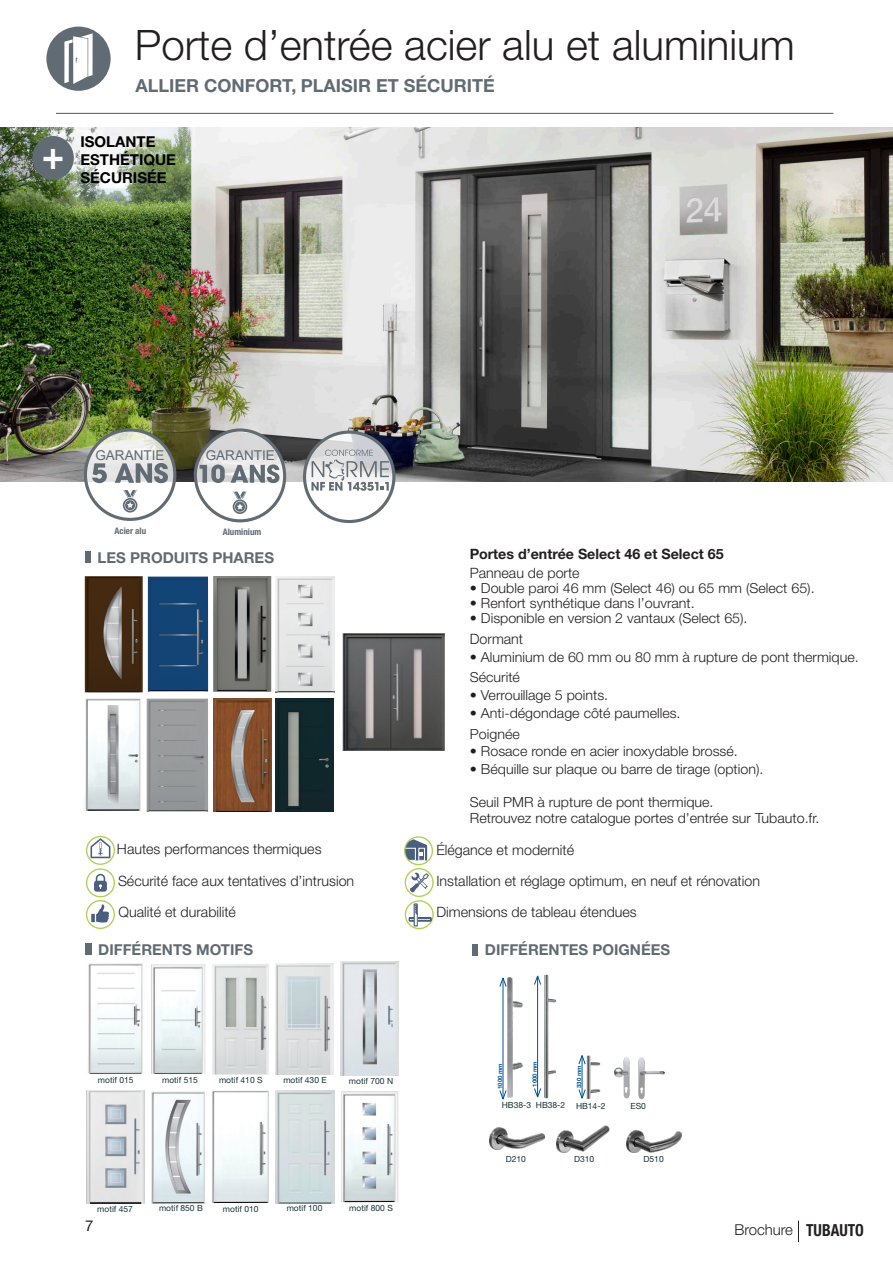
<style>
.page{position:relative;width:893px;height:1263px;background:#fff}
.page>*{position:absolute;margin:0;border:0;box-sizing:border-box;transform-origin:0 0}
.t1{font:300 42px "Hoermann Helvetica Neue";color:#231f20}
.t2{font:700 39.75px "Hoermann Helvetica Neue";color:#fff;scale:.94 1}
.t3{font:700 18px "Hoermann Helvetica Neue";color:#616b73}
.t4{font:700 15px "Hoermann Helvetica Neue";color:#616b73}
.t5{font:700 15px "Hoermann Helvetica Neue";color:#000001}
.t6{font:300 15px "Hoermann Helvetica Neue";color:#231f20}
.t7{font:15px "Hoermann Helvetica Neue Rm";color:#231f20}
.t8{font:300 14.25px "Hoermann Helvetica Neue";color:#231f20}
.t9{font:700 14.25px "Hoermann Helvetica Neue";color:#231f20}
.t10{font:300 13.8px "Hoermann Helvetica Neue";color:#231f20}
.t11{font:13.5px "Arial";color:#5e6a72}
.t12{font:700 condensed 9px "Hoermann Helvetica Neue";color:#616b73}
.t13{font:8.55px "Hoermann Helvetica Neue Rm";color:#183136}
.t14{font:700 6px "Hoermann Helvetica Neue";color:#01529a}
.s1{font-weight:700;font-stretch:condensed;font-size:16.65px}
</style>
<div class="page">
<hr style="left:56px;top:113px;width:777px;height:1px;background:#616b73">
<div style="left:46px;top:27px;width:65px;height:64px;background:#616b73;border-radius:50%"></div>
<svg style="left:64px;top:33px;width:29px;height:51px"></svg>
<img style="left:85px;top:576px;width:58px;height:116px">
<img style="left:148px;top:577px;width:60px;height:115px">
<img style="left:213px;top:576px;width:58px;height:116px">
<img style="left:276px;top:576px;width:58px;height:116px">
<img style="left:84px;top:698px;width:57px;height:113px">
<img style="left:147px;top:699px;width:61px;height:113px">
<img style="left:213px;top:698px;width:58px;height:114px">
<img style="left:276px;top:698px;width:58px;height:114px">
<svg style="left:87px;top:901px;width:27px;height:27px"></svg>
<div style="left:86px;top:900px;width:29px;height:29px;border:1px solid #acd14d;border-radius:50%"></div>
<svg style="left:91px;top:904px;width:18px;height:19px"></svg>
<svg style="left:405px;top:837px;width:27px;height:28px"></svg>
<svg style="left:405px;top:839px;width:22px;height:21px"></svg>
<div style="left:404px;top:836px;width:29px;height:29px;border:1px solid #acd14d;border-radius:50%"></div>
<svg style="left:405px;top:869px;width:28px;height:27px"></svg>
<div style="left:405px;top:868px;width:29px;height:29px;border:1px solid #acd14d;border-radius:50%"></div>
<svg style="left:410px;top:872px;width:19px;height:21px"></svg>
<svg style="left:87px;top:836px;width:27px;height:28px"></svg>
<div style="left:86px;top:836px;width:29px;height:29px;border:1px solid #acd14d;border-radius:50%"></div>
<svg style="left:90px;top:838px;width:20px;height:20px"></svg>
<svg style="left:87px;top:869px;width:27px;height:28px"></svg>
<div style="left:86px;top:868px;width:29px;height:29px;border:1px solid #acd14d;border-radius:50%"></div>
<div style="left:94px;top:881px;width:13px;height:11px;background:#4a5f7d;border-radius:3px"></div>
<svg style="left:96px;top:874px;width:9px;height:15px"></svg>
<img style="left:86px;top:1090px;width:58px;height:113px">
<img style="left:88px;top:963px;width:55px;height:111px">
<img style="left:212px;top:964px;width:57px;height:111px">
<img style="left:275px;top:963px;width:58px;height:112px">
<img style="left:341px;top:1091px;width:57px;height:111px">
<img style="left:340px;top:961px;width:59px;height:114px">
<img style="left:151px;top:964px;width:54px;height:110px">
<img style="left:151px;top:1091px;width:56px;height:112px">
<img style="left:614px;top:1056px;width:51px;height:43px">
<hr style="left:582px;top:1055px;width:1px;height:43px;background:#01529a">
<svg style="left:578px;top:1055px;width:8px;height:10px"></svg>
<svg style="left:578px;top:1089px;width:8px;height:10px"></svg>
<img style="left:587px;top:1055px;width:14px;height:44px">
<img style="left:544px;top:975px;width:13px;height:123px">
<img style="left:275px;top:1090px;width:60px;height:113px">
<img style="left:211px;top:1090px;width:58px;height:113px">
<img style="left:508px;top:978px;width:15px;height:120px">
<img style="left:626px;top:1130px;width:55px;height:22px">
<img style="left:557px;top:1125px;width:53px;height:28px">
<img style="left:490px;top:1128px;width:55px;height:21px">
<div style="left:86px;top:943px;width:6px;height:12px;background:#616b73"></div>
<div style="left:85px;top:551px;width:6px;height:12px;background:#616b73"></div>
<div style="left:472px;top:944px;width:6px;height:12px;background:#616b73"></div>
<svg style="left:405px;top:901px;width:28px;height:28px"></svg>
<div style="left:405px;top:900px;width:29px;height:29px;border:1px solid #acd14d;border-radius:50%"></div>
<div style="left:414px;top:904px;width:3px;height:22px;border:1px solid #4a5f7d"></div>
<svg style="left:409px;top:905px;width:22px;height:21px"></svg>
<img style="left:343px;top:634px;width:102px;height:117px">
<svg style="left:798px;top:1221px;width:1px;height:21px"></svg>
<img style="left:0;top:128px;width:893px;height:354px">
<svg style="left:306px;top:433px;width:87px;height:88px"></svg>
<svg style="left:197px;top:431px;width:86px;height:90px"></svg>
<svg style="left:87px;top:431px;width:86px;height:89px"></svg>
<div style="left:303px;top:431px;width:92px;height:92px;border:3px solid #616b73;border-radius:50%"></div>
<svg style="left:311px;top:450px;width:78px;height:41px"></svg>
<svg style="left:92px;top:463px;width:15px;height:20px"></svg>
<svg style="left:115px;top:463px;width:53px;height:20px"></svg>
<div style="left:84px;top:428px;width:92px;height:93px;border:3px solid #616b73;border-radius:50%"></div>
<svg style="left:123px;top:490px;width:14px;height:22px"></svg>
<svg style="left:200px;top:464px;width:25px;height:19px"></svg>
<svg style="left:231px;top:464px;width:48px;height:19px"></svg>
<div style="left:194px;top:428px;width:92px;height:94px;border:3px solid #616b73;border-radius:50%"></div>
<svg style="left:233px;top:492px;width:14px;height:22px"></svg>
<hr style="left:503px;top:978px;width:1px;height:121px;background:#01529a">
<svg style="left:499px;top:977px;width:8px;height:10px"></svg>
<svg style="left:499px;top:1090px;width:8px;height:10px"></svg>
<hr style="left:537px;top:976px;width:1px;height:121px;background:#01529a">
<svg style="left:534px;top:975px;width:7px;height:10px"></svg>
<svg style="left:534px;top:1088px;width:7px;height:10px"></svg>
<div style="left:32px;top:136px;width:42px;height:44px;background:#616b73;border-radius:50%"></div>
<h2 class="t2" style="left:42px;top:126px;width:25px">+</h2>
<p class="t1" style="left:135px;top:15px;width:661px">Porte d’entrée acier alu et aluminium</p>
<p class="t3" style="left:136px;top:72px;width:361px">ALLIER CONFORT, PLAISIR ET SÉCURITÉ</p>
<p class="t5" style="left:80px;top:131px;width:76px">ISOLANTE</p>
<p class="t5" style="left:80px;top:149px;width:97px">ESTHÉTIQUE</p>
<p class="t5" style="left:80px;top:167px;width:88px">SÉCURISÉE</p>
<p class="t11" style="left:95px;top:446px;width:71px">GARANTIE</p>
<p class="t11" style="left:206px;top:446px;width:71px">GARANTIE</p>
<p class="t12" style="left:115px;top:524px;width:33px">Acier alu</p>
<p class="t12" style="left:223px;top:526px;width:40px">Aluminium</p>
<p class="t4" style="left:98px;top:546px;width:178px">LES PRODUITS PHARES</p>
<p class="t9" style="left:470px;top:543px;width:255px">Portes d’entrée Select 46 et Select 65</p>
<p class="t8" style="left:470px;top:563px;width:111px">Panneau de porte</p>
<p class="t10" style="left:470px;top:578px;width:346px">• Double paroi 46 mm (Select 46) ou 65 mm (Select 65).</p>
<p class="t10" style="left:470px;top:593px;width:226px">• Renfort synthétique dans l’ouvrant.</p>
<p class="t10" style="left:470px;top:608px;width:279px">• Disponible en version 2 vantaux (Select 65).</p>
<p class="t8" style="left:470px;top:629px;width:55px">Dormant</p>
<p class="t10" style="left:470px;top:647px;width:390px">• Aluminium de 60 mm ou 80 mm à rupture de pont thermique.</p>
<p class="t10" style="left:470px;top:668px;width:52px">Sécurité</p>
<p class="t10" style="left:470px;top:685px;width:140px">• Verrouillage 5 points.</p>
<p class="t10" style="left:470px;top:703px;width:212px">• Anti-dégondage côté paumelles.</p>
<p class="t10" style="left:470px;top:724px;width:51px">Poignée</p>
<p class="t10" style="left:470px;top:742px;width:269px">• Rosace ronde en acier inoxydable brossé.</p>
<p class="t10" style="left:470px;top:759px;width:295px">• Béquille sur plaque ou barre de tirage (option).</p>
<p class="t10" style="left:470px;top:792px;width:245px">Seuil PMR à rupture de pont thermique.</p>
<p class="t10" style="left:470px;top:808px;width:351px">Retrouvez notre catalogue portes d’entrée sur Tubauto.fr.</p>
<p class="t8" style="left:117px;top:839px;width:206px">Hautes performances thermiques</p>
<p class="t8" style="left:118px;top:871px;width:238px">Sécurité face aux tentatives d’intrusion</p>
<p class="t8" style="left:119px;top:902px;width:119px">Qualité et durabilité</p>
<p class="t8" style="left:436px;top:840px;width:139px">Élégance et modernité</p>
<p class="t8" style="left:436px;top:870px;width:325px">Installation et réglage optimum, en neuf et rénovation</p>
<p class="t8" style="left:436px;top:902px;width:202px">Dimensions de tableau étendues</p>
<p class="t4" style="left:98px;top:939px;width:156px">DIFFÉRENTS MOTIFS</p>
<p class="t4" style="left:485px;top:939px;width:187px">DIFFÉRENTES POIGNÉES</p>
<p class="t13" style="left:98px;top:1074px;width:37px">motif 015</p>
<p class="t13" style="left:219px;top:1074px;width:45px">motif 410 S</p>
<p class="t13" style="left:283px;top:1074px;width:45px">motif 430 E</p>
<p class="t13" style="left:162px;top:1074px;width:37px">motif 515</p>
<p class="t13" style="left:349px;top:1074px;width:46px">motif 700 N</p>
<p class="t13" style="left:97px;top:1203px;width:37px">motif 457</p>
<p class="t7" style="left:85px;top:1215px;width:10px">7</p>
<p class="t13" style="left:159px;top:1202px;width:45px">motif 850 B</p>
<p class="t13" style="left:223px;top:1203px;width:37px">motif 010</p>
<p class="t13" style="left:287px;top:1202px;width:37px">motif 100</p>
<p class="t13" style="left:349px;top:1201px;width:45px">motif 800 S</p>
<p class="t14" style="left:496px;top:1089px;width:27px;rotate:-90deg">1000 mm</p>
<p class="t14" style="left:530px;top:1087px;width:27px;rotate:-90deg">1000 mm</p>
<p class="t14" style="left:575px;top:1088px;width:24px;rotate:-90deg">330 mm</p>
<p class="t13" style="left:502px;top:1099px;width:31px">HB38-3</p>
<p class="t13" style="left:536px;top:1099px;width:31px">HB38-2</p>
<p class="t13" style="left:576px;top:1100px;width:31px">HB14-2</p>
<p class="t13" style="left:631px;top:1100px;width:17px">ES0</p>
<p class="t13" style="left:506px;top:1153px;width:22px">D210</p>
<p class="t13" style="left:574px;top:1153px;width:22px">D310</p>
<p class="t13" style="left:644px;top:1153px;width:22px">D510</p>
<p class="t6" style="left:734px;top:1219px;width:131px">Brochure <span class="s1">TUBAUTO</span></p>
</div>
